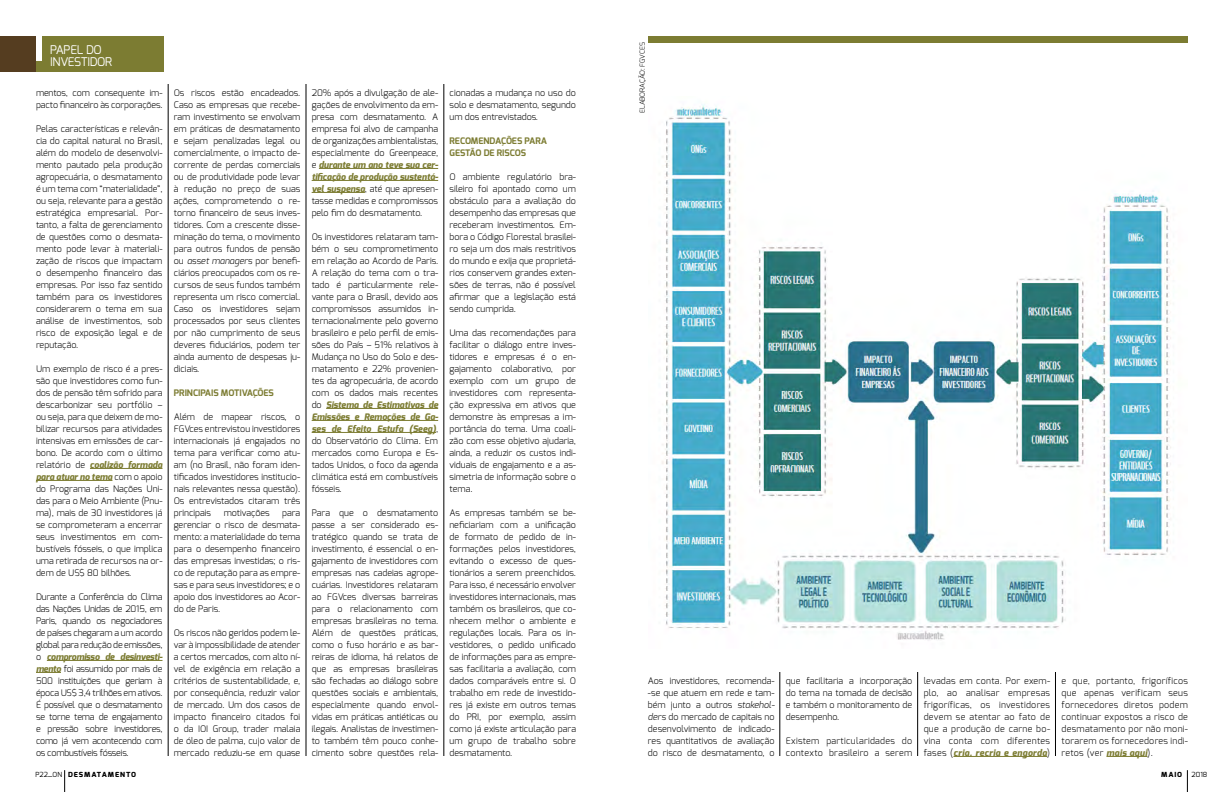
<style>
.page{position:relative;width:1224px;height:792px;background:#fff}
.page>*{position:absolute;margin:0;border:0;box-sizing:border-box;transform-origin:0 0}
.t1{font:12px/12px "Exo";letter-spacing:-.02em;color:#fff}
.t2{font:300 9px/12px "Exo";color:#000;text-align:justify}
.t3{font:700 9px/12px "Exo";color:#7c7c32}
.t4{font:300 9px/12px "Exo";letter-spacing:.03em;color:#000}
.t5{font:800 7px "Exo";letter-spacing:.125em;color:#000;scale:1.05 1}
.t6{font:300 7px "Exo";letter-spacing:-.01em;color:#000}
.t7{font:7px "Exo";color:#000}
.s1{font-weight:800;font-style:italic;color:#7c7c32}
.s2{font-style:italic}
.s3{font-weight:400}
</style>
<div class="page">
<svg style="left:64px;top:770px;width:1px;height:22px"></svg>
<svg style="left:1187px;top:770px;width:1px;height:22px"></svg>
<img style="left:662px;top:104px;width:509px;height:537px">
<hr style="left:90px;top:468px;width:72px;height:1px;background:#7c7c32">
<hr style="left:36px;top:480px;width:76px;height:1px;background:#7c7c32">
<hr style="left:47px;top:660px;width:115px;height:1px;background:#7c7c32">
<svg style="left:36px;top:672px;width:25px;height:1px"></svg>
<hr style="left:319px;top:168px;width:119px;height:1px;background:#7c7c32">
<hr style="left:312px;top:180px;width:126px;height:1px;background:#7c7c32">
<hr style="left:312px;top:192px;width:53px;height:1px;background:#7c7c32">
<hr style="left:326px;top:408px;width:112px;height:1px;background:#7c7c32">
<hr style="left:312px;top:420px;width:126px;height:1px;background:#7c7c32">
<hr style="left:312px;top:432px;width:124px;height:1px;background:#7c7c32">
<hr style="left:953px;top:756px;width:94px;height:1px;background:#7c7c32">
<hr style="left:1106px;top:756px;width:42px;height:1px;background:#7c7c32">
<div style="left:648px;top:36px;width:540px;height:6px;background:#7c7c32"></div>
<hr style="left:168px;top:84px;width:1px;height:672px;background:#000">
<hr style="left:306px;top:84px;width:1px;height:672px;background:#000">
<hr style="left:443px;top:84px;width:1px;height:672px;background:#000">
<hr style="left:779px;top:672px;width:1px;height:84px;background:#000">
<hr style="left:917px;top:672px;width:1px;height:84px;background:#000">
<hr style="left:1055px;top:672px;width:1px;height:84px;background:#000">
<div style="left:36px;top:36px;width:127px;height:36px;background:#7c7c32"></div>
<div style="left:0;top:36px;width:36px;height:36px;background:#553d20"></div>
<div style="left:36px;top:36px;width:6px;height:25px;background:#fff"></div>
<h1 class="t1" style="left:50px;top:44px;width:64px">PAPEL DO<br>INVESTIDOR</h1>
<p class="t2" style="left:36px;top:87px;width:128px">mentos, com consequente im&shy;pacto financeiro às corporações.</p>
<p class="t2" style="left:36px;top:123px;width:128px">Pelas características e relevân&shy;cia do capital natural no Brasil, além do modelo de desenvolvi&shy;mento pautado pela produção agropecuária, o desmatamento é um tema com “materialidade”, ou seja, relevante para a gestão estratégica empresarial. Por&shy;tanto, a falta de gerenciamento de questões como o desmata&shy;mento pode levar à materiali&shy;zação de riscos que impactam o desempenho financeiro das empresas. Por isso faz sentido também para os investidores considerarem o tema em sua análise de investimentos, sob risco de exposição legal e de reputação.</p>
<p class="t2" style="left:36px;top:363px;width:128px">Um exemplo de risco é a pres&shy;são que investidores como fun&shy;dos de pensão têm sofrido para descarbonizar seu portfólio – ou seja, para que deixem de mo&shy;bilizar recursos para atividades intensivas em emissões de car&shy;bono. De acordo com o último relatório de <span class="s1">coalizão formada para atuar no tema</span> com o apoio do Programa das Nações Uni&shy;das para o Meio Ambiente (Pnu&shy;ma), mais de 30 investidores já se comprometeram a encerrar seus investimentos em com&shy;bustíveis fósseis, o que implica uma retirada de recursos na or&shy;dem de US$ 80 bilhões.</p>
<p class="t2" style="left:36px;top:591px;width:128px">Durante a Conferência do Clima das Nações Unidas de 2015, em Paris, quando os negociadores de países chegaram a um acordo global para redução de emissões, o <span class="s1">compromisso de desinvesti&shy;mento</span> foi assumido por mais de 500 instituições que geriam à época US$ 3,4 trilhões em ativos.<br>É possível que o desmatamento se torne tema de engajamento e pressão sobre investidores, como já vem acontecendo com os combustíveis fósseis.</p>
<p class="t2" style="left:174px;top:87px;width:128px">Os riscos estão encadeados.<br>Caso as empresas que recebe&shy;ram investimento se envolvam em práticas de desmatamento e sejam penalizadas legal ou comercialmente, o impacto de&shy;corrente de perdas comerciais ou de produtividade pode levar à redução no preço de suas ações, comprometendo o re&shy;torno financeiro de seus inves&shy;tidores. Com a crescente disse&shy;minação do tema, o movimento para outros fundos de pensão ou <span class="s2">asset managers</span> por benefi&shy;ciários preocupados com os re&shy;cursos de seus fundos também representa um risco comercial.<br>Caso os investidores sejam processados por seus clientes por não cumprimento de seus deveres fiduciários, podem ter ainda aumento de despesas ju&shy;diciais.</p>
<p class="t3" style="left:174px;top:387px;width:102px">PRINCIPAIS MOTIVAÇÕES</p>
<p class="t2" style="left:174px;top:411px;width:128px">Além de mapear riscos, o FGVces entrevistou investidores internacionais já engajados no tema para verificar como atu&shy;am (no Brasil, não foram iden&shy;tificados investidores institucio&shy;nais relevantes nessa questão).<br>Os entrevistados citaram três principais</p>
<p class="t2" style="left:224px;top:506px;width:47px">motivações</p>
<p class="t2" style="left:174px;top:506px;width:128px;text-indent:108px">para gerenciar o risco de desmata&shy;mento: a materialidade do tema para o desempenho financeiro das empresas investidas; o ris&shy;co de reputação para as empre&shy;sas e para seus investidores; e o apoio dos investidores ao Acor&shy;do de Paris.</p>
<p class="t2" style="left:174px;top:626px;width:128px">Os riscos não geridos podem le&shy;var à impossibilidade de atender a certos mercados, com alto ní&shy;vel de exigência em relação a critérios de sustentabilidade, e, por consequência, reduzir valor de mercado. Um dos casos de impacto financeiro citados foi o da IOI Group, trader malaia de óleo de palma, cujo valor de mercado reduziu-se em quase</p>
<p class="t2" style="left:312px;top:87px;width:128px">20% após a divulgação de ale&shy;gações de envolvimento da em&shy;presa com desmatamento. A empresa foi alvo de campanha de organizações ambientalistas, especialmente do Greenpeace, e <span class="s1">durante um ano teve sua cer&shy;tificação de produção sustentá&shy;vel suspensa</span>, até que apresen&shy;tasse medidas e compromissos pelo fim do desmatamento.</p>
<p class="t2" style="left:312px;top:231px;width:128px">Os investidores relataram tam&shy;bém o seu comprometimento em relação ao Acordo de Paris.<br>A relação do tema com o tra&shy;tado é particularmente rele&shy;vante para o Brasil, devido aos compromissos assumidos in&shy;ternacionalmente pelo governo brasileiro e pelo perfil de emis&shy;sões do País – 51% relativos à Mudança no Uso do Solo e des&shy;matamento e 22% provenien&shy;tes da agropecuária, de acordo com os dados mais recentes do <span class="s1">Sistema de Estimativas de Emissões e Remoções de Ga&shy;ses de Efeito Estufa (Seeg)</span>, do Observatório do Clima. Em mercados como Europa e Es&shy;tados Unidos, o foco da agenda climática está em combustíveis fósseis.</p>
<p class="t2" style="left:312px;top:507px;width:128px">Para que o desmatamento passe a ser considerado es&shy;tratégico quando se trata de investimento, é essencial o en&shy;gajamento de investidores com empresas nas cadeias agrope&shy;cuárias. Investidores relataram ao FGVces diversas barreiras para o relacionamento com empresas brasileiras no tema.<br>Além de questões práticas, como o fuso horário e as bar&shy;reiras de idioma, há relatos de que as empresas brasileiras são fechadas ao diálogo sobre questões sociais e ambientais, especialmente quando envol&shy;vidas em práticas antiéticas ou ilegais. Analistas de investimen&shy;to também têm pouco conhe&shy;cimento sobre questões rela-</p>
<p class="t2" style="left:450px;top:87px;width:128px">cionadas a mudança no uso do solo e desmatamento, segundo um dos entrevistados.</p>
<p class="t3" style="left:450px;top:135px;width:82px">RECOMENDAÇÕES PARA<br>GESTÃO DE RISCOS</p>
<p class="t2" style="left:450px;top:171px;width:128px">O ambiente regulatório bra&shy;sileiro foi apontado como um obstáculo para a avaliação do desempenho das empresas que receberam investimentos. Em&shy;bora o Código Florestal brasilei&shy;ro seja um dos mais restritivos do mundo e exija que proprietá&shy;rios conservem grandes exten&shy;sões de terras, não é possível afirmar que a legislação está sendo cumprida.</p>
<p class="t2" style="left:450px;top:327px;width:128px">Uma das recomendações para facilitar o diálogo entre inves&shy;tidores e empresas é o en&shy;gajamento colaborativo, por exemplo com um grupo de investidores com representa&shy;ção expressiva em ativos que demonstre às empresas a im&shy;portância do tema. Uma coali&shy;zão com esse objetivo ajudaria, ainda, a reduzir os custos indi&shy;viduais de engajamento e a as&shy;simetria de informação sobre o tema.</p>
<p class="t2" style="left:450px;top:507px;width:128px">As empresas também se be&shy;neficiariam com a unificação de formato de pedido de in&shy;formações pelos investidores, evitando o excesso de ques&shy;tionários a serem preenchidos.<br>Para isso, é necessário envolver investidores internacionais, mas também os brasileiros, que co&shy;nhecem melhor o ambiente e regulações locais. Para os in&shy;vestidores, o pedido unificado de informações para as empre&shy;sas facilitaria a avaliação, com dados comparáveis entre si. O trabalho em rede de investido&shy;res já existe em outros temas do PRI, por exemplo, assim como já existe articulação para um grupo de trabalho sobre desmatamento.</p>
<p class="t6" style="left:638px;top:113px;width:72px;rotate:-90deg">Elaboração: FGVces</p>
<p class="t2" style="left:648px;top:674px;width:128px">Aos investidores, recomenda--se que atuem em rede e tam&shy;bém junto a outros <span class="s2">stakehol&shy;ders</span> do mercado de capitais no desenvolvimento de indicado&shy;res quantitativos de avaliação do risco de desmatamento, o</p>
<p class="t2" style="left:786px;top:674px;width:128px">que facilitaria a incorporação do tema na tomada de decisão e também o monitoramento de desempenho.</p>
<p class="t4" style="left:786px;top:734px;width:128px">Existem particularidades do contexto brasileiro a serem</p>
<p class="t2" style="left:924px;top:675px;width:128px">levadas em conta. Por exem&shy;plo, ao analisar empresas frigoríficas, os investidores devem se atentar ao fato de que a produção de carne bo&shy;vina conta com diferentes fases (<span class="s1">cria, recria e engorda</span>)</p>
<p class="t2" style="left:1062px;top:675px;width:128px">e que, portanto, frigoríficos que apenas verificam seus fornecedores diretos podem continuar expostos a risco de desmatamento por não moni&shy;torarem os fornecedores indi&shy;retos (ver <span class="s1">mais aqui</span>).</p>
<p class="t5" style="left:35px;top:770px;width:97px"><span class="s3">P22_ON</span> DESMATAMENTO</p>
<p class="t5" style="left:1161px;top:770px;width:22px">MAIO</p>
<p class="t7" style="left:1192px;top:770px;width:17px">2018</p>
</div>
